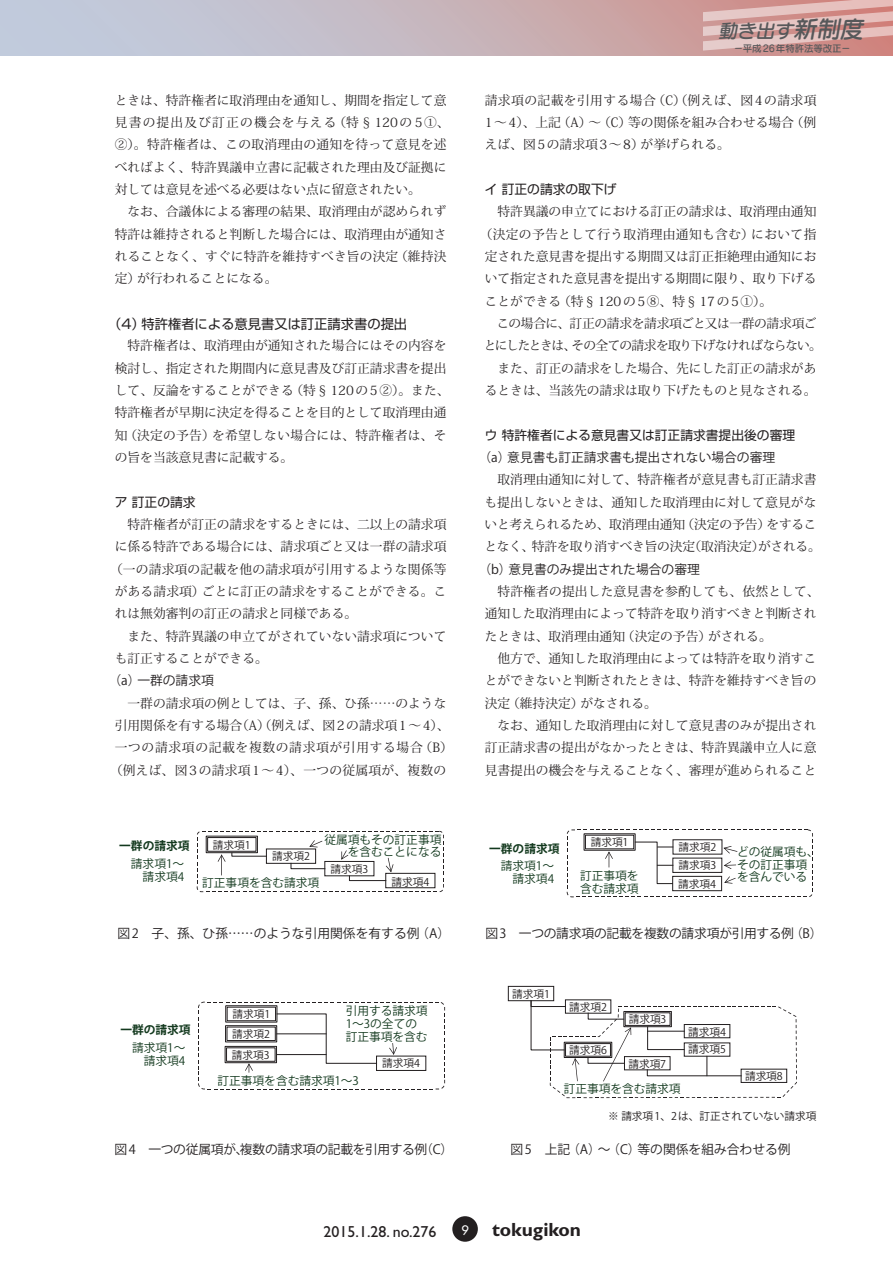
<style>
.page{position:relative;width:893px;height:1263px;background:#fff}
.page>*{position:absolute;margin:0;border:0;box-sizing:border-box;transform-origin:0 0}
.特集本文{font:700 19.2px "Gill Sans";color:#231f20}
.キャプション{font:italic 19.2px "Seurat Pro DB";color:#57585a}
.寄稿本文{font:15.9px "Gill Sans";color:#231f20}
.特集小見出し3{font:13.35px "Shin Go Pro";color:#231f20}
.特集本文-2{font:12.75px/22.4px "Koz Min Pro";color:#231f20}
.図タイトル{font:12.75px "Koz Go Pro";letter-spacing:-.015em;color:#231f20}
.特集本文-3{font:12.75px/22.4px "Koz Min Pro";letter-spacing:-.05em;color:#231f20;text-align:center}
.特集本文-4{font:12.75px "Koz Go Pro";color:#231f20}
.特集本文-5{font:12.75px "Shin Go Pro";color:#231f20}
.特集本文-6{font:12.75px "Koz Min Pro";letter-spacing:.02em;color:#231f20}
.特集本文-7{font:12.75px "Koz Min Pro";letter-spacing:.025em;color:#231f20}
.特集本文-8{font:12.75px "Koz Min Pro";letter-spacing:.05em;color:#231f20}
.特集本文-9{font:12.75px "Futura";color:#fff}
.t1{font:11.7px/12.8px "Koz Go Pro";color:#13391e}
.t2{font:700 11.7px "Koz Go Pro";color:#13391e}
.キャプション-2{font:10.65px "Koz Go Pro";color:#231f20}
.キャプション-3{font:9.6px "Seurat Pro DB";letter-spacing:-.02em;color:#57585a}
.s1{font-size:23.85px}
</style>
<div class="page">
<div style="left:452px;top:1216px;width:26px;height:26px;background:#231f20;border-radius:50%"></div>
<div style="left:0;top:0;width:893px;height:55px;background:linear-gradient(to right,#bfd5e9,#cf8c85)"></div>
<svg style="left:703px;top:0;width:190px;height:51px;background:#daaaa7"></svg>
<svg style="left:197px;top:831px;width:247px;height:61px"></svg>
<hr style="left:388px;top:858px;width:3px;height:14px;background:#231f20">
<svg style="left:567px;top:829px;width:246px;height:68px"></svg>
<svg style="left:725px;top:878px;width:11px;height:5px"></svg>
<svg style="left:198px;top:1002px;width:247px;height:87px"></svg>
<div style="left:508px;top:986px;width:46px;height:15px;border:1px solid #231f20"></div>
<svg style="left:530px;top:1000px;width:267px;height:98px"></svg>
<p class="キャプション" style="left:718px;top:18px;width:152px">動き出す<span class="s1">新制度</span></p>
<p class="キャプション-3" style="left:734px;top:42px;width:119px">－平成26年特許法等改正－</p>
<p class="特集本文-2" style="left:115px;top:88px;width:336px">ときは、特許権者に取消理由を通知し、期間を指定して意見書の提出及び訂正の機会を与える（特§120の5①、<br>②）。特許権者は、この取消理由の通知を待って意見を述べればよく、特許異議申立書に記載された理由及び証拠に対しては意見を述べる必要はない点に留意されたい。</p>
<p class="特集本文-2" style="left:115px;top:200px;width:333px;text-align:justify;text-indent:13px">なお、合議体による審理の結果、取消理由が認められず特許は維持されると判断した場合には、取消理由が通知されることなく、すぐに特許を維持すべき旨の決定（維持決定）が行われることになる。</p>
<p class="特集小見出し3" style="left:108px;top:312px;width:301px">（4）特許権者による意見書又は訂正請求書の提出</p>
<p class="特集本文-2" style="left:115px;top:334px;width:336px">　特許権者は、取消理由が通知された場合にはその内容を検討し、指定された期間内に意見書及び訂正請求書を提出して、反論をすることができる（特§120の5②）。また、特許権者が早期に決定を得ることを目的として取消理由通知（決定の予告）を希望しない場合には、特許権者は、その旨を当該意見書に記載する。</p>
<p class="特集本文-5" style="left:115px;top:491px;width:82px">ア 訂正の請求</p>
<p class="特集本文-2" style="left:128px;top:513px;width:320px">特許権者が訂正の請求をするときには、二以上の請求項</p>
<p class="特集本文-2" style="left:115px;top:535px;width:333px">に係る特許である場合には、請求項ごと又は一群の請求項</p>
<p class="特集本文-2" style="left:110px;top:557px;width:338px">（一の請求項の記載を他の請求項が引用するような関係等</p>
<p class="特集本文-2" style="left:115px;top:580px;width:333px">がある請求項）ごとに訂正の請求をすることができる。こ</p>
<p class="特集本文-2" style="left:115px;top:602px;width:244px">れは無効審判の訂正の請求と同様である。</p>
<p class="特集本文-2" style="left:115px;top:624px;width:333px;text-indent:13px">また、特許異議の申立てがされていない請求項についても訂正することができる。</p>
<p class="特集本文-4" style="left:108px;top:672px;width:107px">（a）一群の請求項</p>
<p class="特集本文-2" style="left:128px;top:691px;width:320px">一群の請求項の例としては、子、孫、ひ孫……のような</p>
<p class="特集本文-2" style="left:115px;top:714px;width:336px">引用関係を有する場合（A）（例えば、図2の請求項1〜4）、</p>
<p class="特集本文-8" style="left:115px;top:738px;width:340px">一つの請求項の記載を複数の請求項が引用する場合（B）</p>
<p class="特集本文-6" style="left:110px;top:761px;width:338px">（例えば、図3の請求項1〜4）、一つの従属項が、複数の</p>
<p class="特集本文-2" style="left:485px;top:88px;width:333px;text-align:justify">請求項の記載を引用する場合（C）（例えば、図4の請求項1〜4）、上記（A）〜（C）等の関係を組み合わせる場合（例えば、図5の請求項3〜8）が挙げられる。</p>
<p class="特集本文-5" style="left:485px;top:179px;width:133px">イ 訂正の請求の取下げ</p>
<p class="特集本文-2" style="left:497px;top:200px;width:320px">特許異議の申立てにおける訂正の請求は、取消理由通知</p>
<p class="特集本文-7" style="left:480px;top:225px;width:338px">（決定の予告として行う取消理由通知も含む）において指</p>
<p class="特集本文-2" style="left:485px;top:245px;width:333px">定された意見書を提出する期間又は訂正拒絶理由通知にお</p>
<p class="特集本文-2" style="left:485px;top:267px;width:333px">いて指定された意見書を提出する期間に限り、取り下げる</p>
<p class="特集本文-2" style="left:485px;top:289px;width:289px">ことができる（特§120の5⑧、特§17の5①）。</p>
<p class="特集本文-3" style="left:484px;top:312px;width:340px">この場合に、訂正の請求を請求項ごと又は一群の請求項ご<br>とにしたときは、その全ての請求を取り下げなければならない。</p>
<p class="特集本文-2" style="left:485px;top:356px;width:333px;text-align:right">また、訂正の請求をした場合、先にした訂正の請求があるときは、当該先の請求は取り下げたものと見なされる。</p>
<p class="特集本文-5" style="left:485px;top:424px;width:312px">ウ 特許権者による意見書又は訂正請求書提出後の審理</p>
<p class="特集本文-4" style="left:478px;top:449px;width:298px">（a）意見書も訂正請求書も提出されない場合の審理</p>
<p class="特集本文-2" style="left:484px;top:468px;width:338px;text-indent:13px">取消理由通知に対して、特許権者が意見書も訂正請求書も提出しないときは、通知した取消理由に対して意見がないと考えられるため、取消理由通知（決定の予告）をすることなく、特許を取り消すべき旨の決定（取消決定）がされる。</p>
<p class="特集本文-4" style="left:478px;top:561px;width:223px">（b）意見書のみ提出された場合の審理</p>
<p class="特集本文-2" style="left:485px;top:580px;width:336px;text-indent:13px">特許権者の提出した意見書を参酌しても、依然として、通知した取消理由によって特許を取り消すべきと判断されたときは、取消理由通知（決定の予告）がされる。</p>
<p class="特集本文-2" style="left:485px;top:647px;width:333px;text-align:justify;text-indent:13px">他方で、通知した取消理由によっては特許を取り消すことができないと判断されたときは、特許を維持すべき旨の決定（維持決定）がなされる。</p>
<p class="特集本文-2" style="left:485px;top:714px;width:333px;text-align:justify;text-indent:13px">なお、通知した取消理由に対して意見書のみが提出され訂正請求書の提出がなかったときは、特許異議申立人に意見書提出の機会を与えることなく、審理が進められること</p>
<p class="t2" style="left:119px;top:838px;width:72px">一群の請求項</p>
<p class="t1" style="left:131px;top:858px;width:55px">請求項1～　請求項4</p>
<p class="キャプション-2" style="left:213px;top:838px;width:39px">請求項1</p>
<p class="キャプション-2" style="left:272px;top:849px;width:39px">請求項2</p>
<p class="t1" style="left:324px;top:833px;width:118px">従属項もその訂正事項　　を含むことになる</p>
<p class="キャプション-2" style="left:330px;top:863px;width:39px">請求項3</p>
<p class="t1" style="left:202px;top:876px;width:118px">訂正事項を含む請求項</p>
<p class="キャプション-2" style="left:391px;top:875px;width:39px">請求項4</p>
<p class="t2" style="left:489px;top:841px;width:72px">一群の請求項</p>
<p class="t1" style="left:501px;top:860px;width:55px">請求項1～　請求項4</p>
<p class="キャプション-2" style="left:591px;top:835px;width:39px">請求項1</p>
<p class="t1" style="left:580px;top:869px;width:60px">訂正事項を含む請求項</p>
<p class="キャプション-2" style="left:679px;top:840px;width:39px">請求項2</p>
<p class="t1" style="left:737px;top:845px;width:83px">どの従属項も、その訂正事項を含んでいる</p>
<p class="キャプション-2" style="left:678px;top:858px;width:39px">請求項3</p>
<p class="キャプション-2" style="left:678px;top:877px;width:39px">請求項4</p>
<p class="図タイトル" style="left:117px;top:925px;width:334px">図2 子、孫、ひ孫……のような引用関係を有する例（A）</p>
<p class="図タイトル" style="left:485px;top:925px;width:339px">図3 一つの請求項の記載を複数の請求項が引用する例（B）</p>
<p class="キャプション-2" style="left:512px;top:987px;width:39px">請求項1</p>
<p class="キャプション-2" style="left:569px;top:1000px;width:39px">請求項2</p>
<p class="キャプション-2" style="left:232px;top:1007px;width:39px">請求項1</p>
<p class="t1" style="left:346px;top:1005px;width:83px">引用する請求項<br>1～3の全ての訂正事項を含む</p>
<p class="t1" style="left:218px;top:1074px;width:143px">訂正事項を含む請求項1～3</p>
<p class="キャプション-2" style="left:629px;top:1012px;width:39px">請求項3</p>
<p class="t2" style="left:120px;top:1022px;width:72px">一群の請求項</p>
<p class="キャプション-2" style="left:688px;top:1025px;width:39px">請求項4</p>
<p class="キャプション-2" style="left:569px;top:1043px;width:39px">請求項6</p>
<p class="キャプション-2" style="left:688px;top:1042px;width:39px">請求項5</p>
<p class="キャプション-2" style="left:628px;top:1057px;width:39px">請求項7</p>
<p class="キャプション-2" style="left:232px;top:1027px;width:39px">請求項2</p>
<p class="t1" style="left:132px;top:1042px;width:55px">請求項1～　請求項4</p>
<p class="キャプション-2" style="left:232px;top:1048px;width:39px">請求項3</p>
<p class="キャプション-2" style="left:382px;top:1056px;width:39px">請求項4</p>
<p class="キャプション-2" style="left:745px;top:1069px;width:39px">請求項8</p>
<p class="t1" style="left:564px;top:1082px;width:118px">訂正事項を含む請求項</p>
<p class="キャプション-2" style="left:608px;top:1109px;width:210px">※ 請求項 1、2 は、訂正されていない請求項</p>
<p class="図タイトル" style="left:115px;top:1141px;width:340px">図4 一つの従属項が、複数の請求項の記載を引用する例（C）</p>
<p class="図タイトル" style="left:511px;top:1141px;width:282px">図5 上記（A）〜（C）等の関係を組み合わせる例</p>
<p class="寄稿本文" style="left:324px;top:1222px;width:114px">2015.1.28. no.276</p>
<p class="特集本文-9" style="left:461px;top:1222px;width:9px">9</p>
<p class="特集本文" style="left:492px;top:1218px;width:90px">tokugikon</p>
</div>
